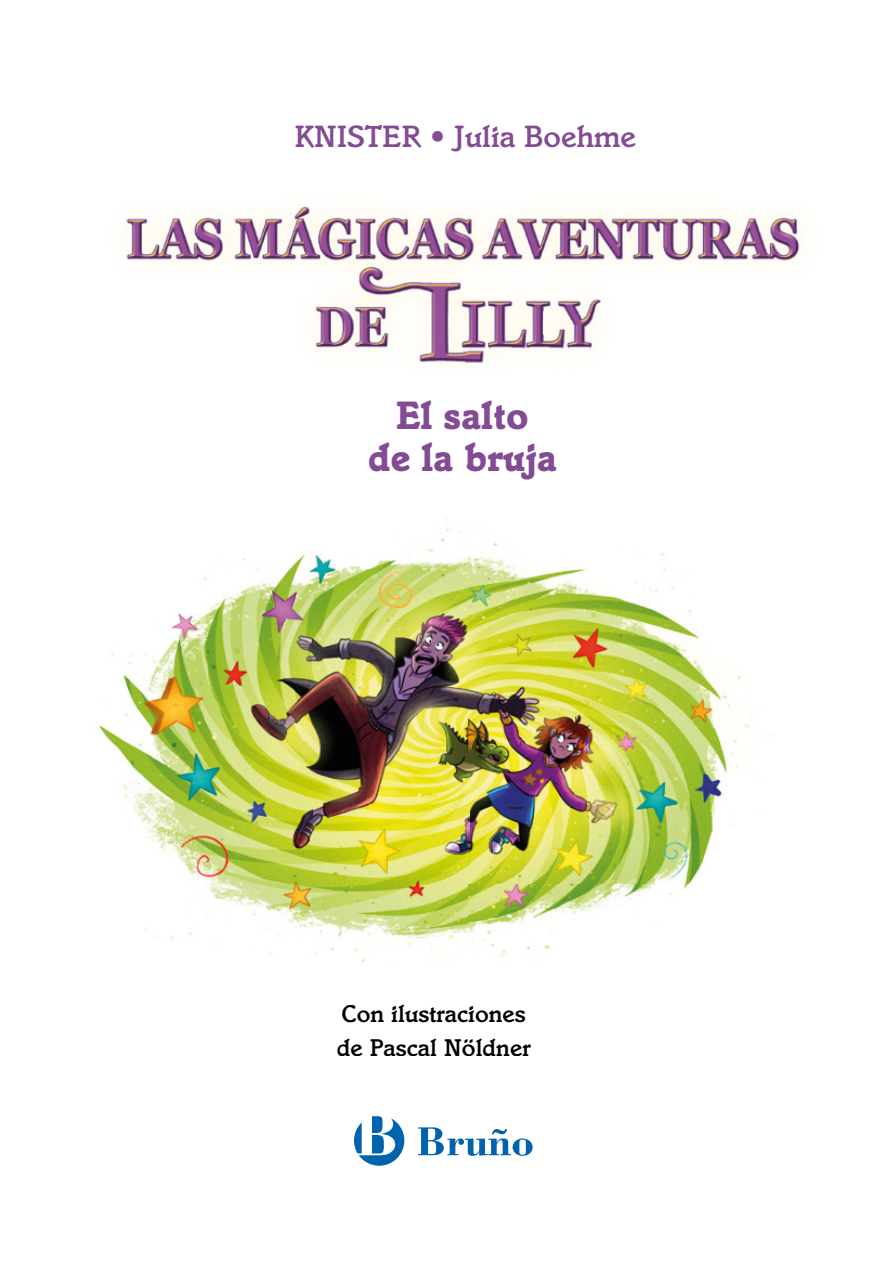
<style>
.page{position:relative;width:893px;height:1276px;background:#fff}
.page>*{position:absolute;margin:0;border:0;box-sizing:border-box;transform-origin:0 0}
.t1{font:700 40.5px/42.8px "Italia Std";color:#834b94;text-align:center}
.t2{font:500 31.5px "Italia Std";color:#834b94}
.t3{font:500 24.75px/33.5px "Italia Std";color:#000}
</style>
<div class="page">
<svg style="left:418px;top:1127px;width:115px;height:28px"></svg>
<svg style="left:354px;top:1116px;width:50px;height:49px"></svg>
<img style="left:98px;top:519px;width:673px;height:444px">
<img style="left:124px;top:204px;width:681px;height:165px">
<p class="t2" style="left:295px;top:125px;width:343px">KNISTER • Julia Boehme</p>
<h1 class="t1" style="left:368px;top:397px;width:191px">El salto<br>de la bruja</h1>
<p class="t3" style="left:337px;top:998px;width:195px">Con ilustraciones de Pascal Nöldner</p>
</div>
